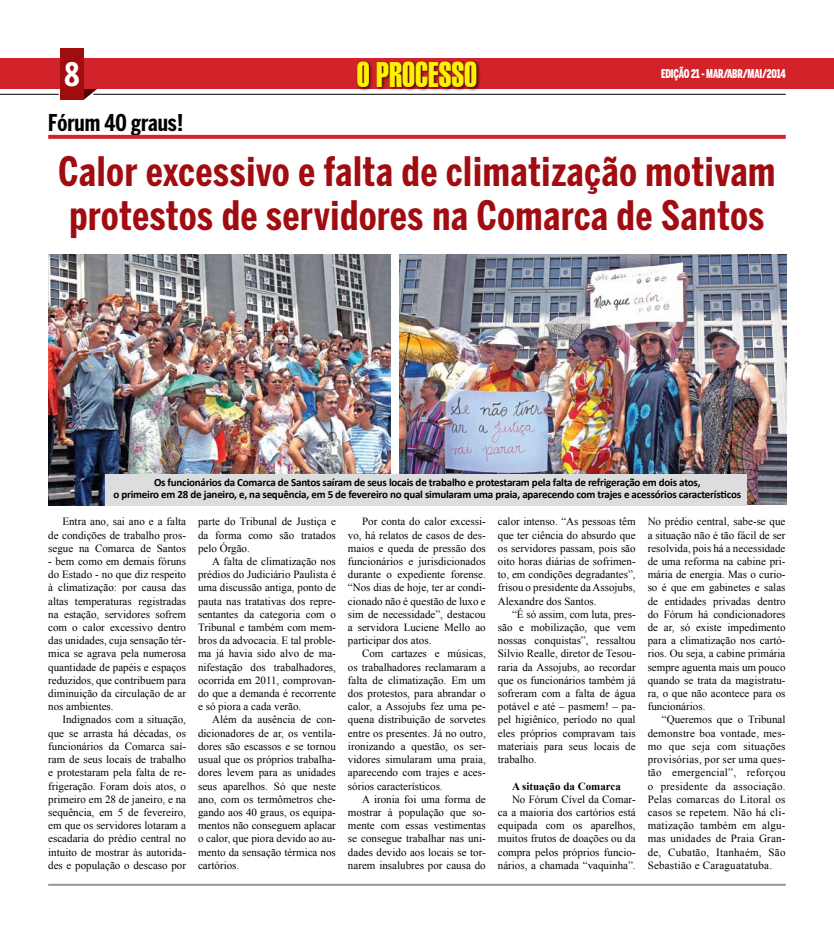
<style>
.page{position:relative;width:834px;height:933px;background:#fff}
.page>*{position:absolute;margin:0;border:0;box-sizing:border-box;transform-origin:0 0}
.t1{font:700 40.3px/44.2px "Benton Sans Comp";letter-spacing:.02em;color:#a00c10}
.t2{font:34.7px "Swiss 911 BT Extra Compressed";color:#fff200}
.t3{font:700 32px "Benton Sans Comp";color:#fff}
.t4{font:700 23px "Benton Sans Comp";color:#000}
.t5{font:900 12px "Benton Sans Comp";letter-spacing:-.02em;color:#fff;scale:.9 1}
.t6{font:11px/13.2px "Times New Roman";color:#000;text-align:justify}
.t7{font:700 11px/12.1px "Calibri";letter-spacing:-.02em;color:#000;text-align:center}
.t8{font:700 11px "Times New Roman";color:#000}
</style>
<div class="page">
<svg style="left:84px;top:89px;width:36px;height:11px"></svg>
<div style="left:0;top:59px;width:814px;height:30px;background:#d2232a"></div>
<div style="left:60px;top:49px;width:24px;height:51px;background:#a00c10"></div>
<div style="left:355px;top:60px;width:169px;height:49px;background:#000;opacity:.7"></div>
<hr style="left:0;top:94px;width:59px;height:1px;background:#000">
<hr style="left:93px;top:94px;width:692px;height:1px;background:#000">
<hr style="left:48px;top:883px;width:737px;height:2px;background:#939598">
<div style="left:814px;top:59px;width:19px;height:30px;background:#d2232a"></div>
<svg style="left:48px;top:135px;width:737px;height:4px;background:#d32a31"></svg>
<img style="left:400px;top:255px;width:386px;height:249px">
<img style="left:48px;top:255px;width:342px;height:250px">
<div style="left:105px;top:474px;width:641px;height:32px;background:#dcddde"></div>
<h3 class="t3" style="left:64px;top:55px;width:16px">8</h3>
<h2 class="t2" style="left:356px;top:55px;width:121px">O PROCESSO</h2>
<p class="t5" style="left:661px;top:66px;width:140px">Edição 21 - MAR/ABR/MAI/2014</p>
<h3 class="t4" style="left:48px;top:110px;width:136px">Fórum 40 graus!</h3>
<h1 class="t1" style="left:59px;top:149px;width:718px">Calor excessivo e falta de climatização motivam protestos de servidores na Comarca de Santos</h1>
<p class="t7" style="left:113px;top:476px;width:629px">Os funcionários da Comarca de Santos saíram de seus locais de trabalho e protestaram pela falta de refrigeração em dois atos,<br>o primeiro em 28 de janeiro, e, na sequência, em 5 de fevereiro no qual simularam uma praia, aparecendo com trajes e acessórios característicos</p>
<p class="t6" style="left:48px;top:515px;width:139px;text-indent:14px">Entra ano, sai ano e a falta de condições de trabalho pros&shy;segue na Comarca de Santos</p>
<p class="t6" style="left:48px;top:554px;width:139px">- bem como em demais fóruns do Estado - no que diz respeito à climatização: por causa das altas temperaturas registradas na estação, servidores sofrem com o calor excessivo dentro das unidades, cuja sensação tér&shy;mica se agrava pela numerosa quantidade de papéis e espaços reduzidos, que contribuem para diminuição da circulação de ar nos ambientes.</p>
<p class="t6" style="left:48px;top:713px;width:139px;text-indent:14px">Indignados com a situação, que se arrasta há décadas, os funcionários da Comarca saí&shy;ram de seus locais de trabalho e protestaram pela falta de re&shy;frigeração. Foram dois atos, o primeiro em 28 de janeiro, e na sequência, em 5 de fevereiro, em que os servidores lotaram a escadaria do prédio central no intuito de mostrar às autorida&shy;des e população o descaso por</p>
<p class="t6" style="left:198px;top:515px;width:139px">parte do Tribunal de Justiça e da forma como são tratados pelo Órgão.</p>
<p class="t6" style="left:198px;top:554px;width:139px;text-indent:14px">A falta de climatização nos prédios do Judiciário Paulista é uma discussão antiga, ponto de pauta nas tratativas dos repre&shy;sentantes da categoria com o Tribunal e também com mem&shy;bros da advocacia. E tal proble&shy;ma já havia sido alvo de ma&shy;nifestação dos trabalhadores, ocorrida em 2011, comprovan&shy;do que a demanda é recorrente e só piora a cada verão.</p>
<p class="t6" style="left:198px;top:713px;width:139px;text-indent:14px">Além da ausência de con&shy;dicionadores de ar, os ventila&shy;dores são escassos e se tornou usual que os próprios trabalha&shy;dores levem para as unidades seus aparelhos. Só que neste ano, com os termômetros che&shy;gando aos 40 graus, os equipa&shy;mentos não conseguem aplacar o calor, que piora devido ao au&shy;mento da sensação térmica nos cartórios.</p>
<p class="t6" style="left:348px;top:515px;width:139px;text-indent:14px">Por conta do calor excessi&shy;vo, há relatos de casos de des&shy;maios e queda de pressão dos funcionários e jurisdicionados durante o expediente forense. “Nos dias de hoje, ter ar condi&shy;cionado não é questão de luxo e sim de necessidade”, destacou a servidora Luciene Mello ao participar dos atos.</p>
<p class="t6" style="left:348px;top:647px;width:139px;text-indent:14px">Com cartazes e músicas, os trabalhadores reclamaram a falta de climatização. Em um dos protestos, para abrandar o calor, a Assojubs fez uma pe&shy;quena distribuição de sorvetes entre os presentes. Já no outro, ironizando a questão, os ser&shy;vidores simularam uma praia, aparecendo com trajes e aces&shy;sórios característicos.</p>
<p class="t6" style="left:348px;top:792px;width:139px;text-indent:14px">A ironia foi uma forma de mostrar à população que so&shy;mente com essas vestimentas se consegue trabalhar nas uni&shy;dades devido aos locais se tor&shy;narem insalubres por causa do</p>
<p class="t6" style="left:497px;top:515px;width:139px">calor intenso. “As pessoas têm que ter ciência do absurdo que os servidores passam, pois são oito horas diárias de sofrimen&shy;to, em condições degradantes”, frisou o presidente da Assojubs, Alexandre dos Santos.</p>
<p class="t6" style="left:497px;top:607px;width:139px;text-indent:14px">“É só assim, com luta, pres&shy;são e mobilização, que vem nossas conquistas”, ressaltou Silvio Realle, diretor de Tesou&shy;raria da Assojubs, ao recordar que os funcionários também já sofreram com a falta de água potável e até – pasmem! – pa&shy;pel higiênico, período no qual eles próprios compravam tais materiais para seus locais de trabalho.</p>
<p class="t8" style="left:512px;top:778px;width:110px">A situação da Comarca</p>
<p class="t6" style="left:497px;top:792px;width:139px;text-indent:14px">No Fórum Cível da Comar&shy;ca a maioria dos cartórios está equipada com os aparelhos, muitos frutos de doações ou da compra pelos próprios funcio&shy;nários, a chamada “vaquinha”.</p>
<p class="t6" style="left:647px;top:515px;width:139px">No prédio central, sabe-se que a situação não é tão fácil de ser resolvida, pois há a necessidade de uma reforma na cabine pri&shy;mária de energia. Mas o curio&shy;so é que em gabinetes e salas de entidades privadas dentro do Fórum há condicionadores de ar, só existe impedimento para a climatização nos cartó&shy;rios. Ou seja, a cabine primária sempre aguenta mais um pouco quando se trata da magistratu&shy;ra, o que não acontece para os funcionários.</p>
<p class="t6" style="left:647px;top:713px;width:139px;text-indent:14px">“Queremos que o Tribunal demonstre boa vontade, mes&shy;mo que seja com situações provisórias, por ser uma ques&shy;tão emergencial”, reforçou o presidente da associação.<br>Pelas comarcas do Litoral os casos se repetem. Não há cli&shy;matização também em algu&shy;mas unidades de Praia Gran&shy;de, Cubatão, Itanhaém, São Sebastião e Caraguatatuba.</p>
</div>
